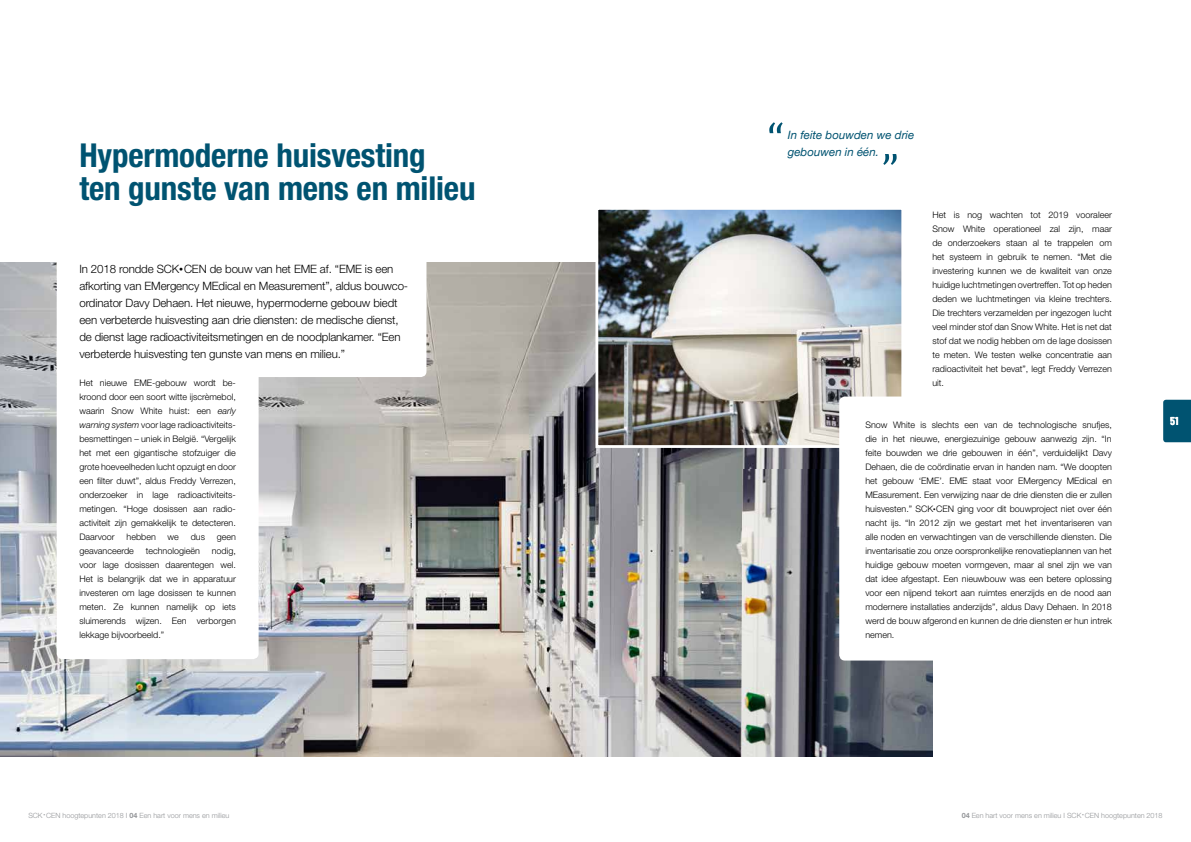
<style>
.page{position:relative;width:1191px;height:842px;background:#fff}
.page>*{position:absolute;margin:0;border:0;box-sizing:border-box;transform-origin:0 0}
.t1{font:700 condensed 33px/33px "Helvetica Neue LT Std";letter-spacing:-.005em;color:#005371}
.t2{font:12px "Sugo";color:#fff}
.t3{font:300 11.5px/17px "Helvetica Neue LT Std";letter-spacing:-.01em;color:#000}
.t4{font:italic 11.5px/17px "Helvetica Neue";color:#005371}
.t5{font:300 9px/14px "Helvetica Neue LT Std";color:#000;text-align:justify}
.t6{font:300 7.2px "Helvetica Neue LT Std";color:#939598}
.s1{font-size:8px}
.s2{font-family:"Helvetica Neue";font-style:italic}
.s3{font-weight:700}
</style>
<div class="page">
<svg style="left:1163px;top:400px;width:28px;height:42px"></svg>
<img style="left:0;top:263px;width:839px;height:494px">
<img style="left:743px;top:469px;width:189px;height:288px">
<img style="left:599px;top:211px;width:301px;height:233px">
<div style="left:595px;top:207px;width:309px;height:241px;border:3px solid #fff"></div>
<div style="left:57px;top:225px;width:369px;height:152px;background:#fff;border-radius:6px"></div>
<div style="left:839px;top:396px;width:296px;height:264px;background:#fff;border-radius:6px"></div>
<div style="left:57px;top:347px;width:202px;height:312px;background:#fff;border-radius:6px"></div>
<svg style="left:769px;top:122px;width:13px;height:11px"></svg>
<svg style="left:883px;top:154px;width:13px;height:11px"></svg>
<h1 class="t1" style="left:79px;top:138px;width:397px">Hypermoderne huisvesting<br>ten gunste van mens en milieu</h1>
<p class="t3" style="left:79px;top:260px;width:330px">In 2018 rondde SCK<span class="s1">•</span>CEN de bouw van het EME af. “EME is een afkorting van EMergency MEdical en Measurement”, aldus bouwco&shy;ördinator Davy Dehaen. Het nieuwe, hypermoderne gebouw biedt een verbeterde huisvesting aan drie diensten: de medische dienst, de dienst lage radioactiviteitsmetingen en de noodplankamer. “Een verbeterde huisvesting ten gunste van mens en milieu.”</p>
<p class="t5" style="left:79px;top:376px;width:158px">Het nieuwe EME-gebouw wordt be&shy;kroond door een soort witte ijscrèmebol, waarin Snow White huist: een <span class="s2">early warning system</span> voor lage radioactiviteits&shy;besmettingen – uniek in België. “Vergelijk het met een gigantische stofzuiger die grote hoeveelheden lucht opzuigt en door een filter duwt”, aldus Freddy Verrezen, onderzoeker in lage radioactiviteits&shy;metingen. “Hoge dosissen aan radio&shy;activiteit zijn gemakkelijk te detecteren.<br>Daarvoor</p>
<p class="t5" style="left:126px;top:530px;width:31px">hebben</p>
<p class="t5" style="left:168px;top:530px;width:13px">we</p>
<p class="t5" style="left:191px;top:530px;width:16px">dus</p>
<p class="t5" style="left:217px;top:530px;width:21px">geen</p>
<p class="t5" style="left:79px;top:544px;width:56px">geavanceerde</p>
<p class="t5" style="left:146px;top:544px;width:56px">technologieën</p>
<p class="t5" style="left:79px;top:544px;width:158px;text-indent:132px">nodig, voor lage dosissen daarentegen wel.<br>Het is belangrijk dat we in apparatuur investeren om lage dosissen te kunnen meten. Ze kunnen namelijk op iets sluimerends wijzen. Een verborgen lekkage bijvoorbeeld.”</p>
<p class="t4" style="left:788px;top:127px;width:128px">In feite bouwden we drie gebouwen in één.</p>
<p class="t5" style="left:932px;top:208px;width:181px">Het is nog wachten tot 2019 vooraleer Snow White operationeel zal zijn, maar de onderzoekers staan al te trappelen om het systeem in gebruik te nemen. “Met die investering kunnen we de kwaliteit van onze huidige luchtmetingen overtreffen. Tot op heden deden we luchtmetingen via kleine trechters.<br>Die trechters verzamelden per ingezogen lucht veel minder stof dan Snow White. Het is net dat stof dat we nodig hebben om de lage dosissen te meten. We testen welke concentratie aan radioactiviteit het bevat”, legt Freddy Verrezen uit.</p>
<p class="t5" style="left:865px;top:418px;width:248px">Snow White is slechts een van de technologische snufjes, die in het nieuwe, energiezuinige gebouw aanwezig zijn. “In feite bouwden we drie gebouwen in één”, verduidelijkt Davy Dehaen, die de coördinatie ervan in handen nam. “We doopten het gebouw ‘EME’. EME staat voor EMergency MEdical en MEasurement. Een verwijzing naar de drie diensten die er zullen huisvesten.” SCK<sup>•</sup>CEN ging voor dit bouwproject niet over één nacht ijs. “In 2012 zijn we gestart met het inventariseren van alle noden en verwachtingen van de verschillende diensten. Die inventarisatie zou onze oorspronkelijke renovatieplannen van het huidige gebouw moeten vormgeven, maar al snel zijn we van dat idee afgestapt. Een nieuwbouw was een betere oplossing voor een nijpend tekort aan ruimtes enerzijds en de nood aan modernere installaties anderzijds”, aldus Davy Dehaen. In 2018 werd de bouw afgerond en kunnen de drie diensten er hun intrek nemen.</p>
<h2 class="t2" style="left:1170px;top:414px;width:10px">51</h2>
<p class="t6" style="left:28px;top:811px;width:202px">SCK <sup>•</sup> CEN hoogtepunten 2018 I <span class="s3">04</span> Een hart voor mens en milieu</p>
<p class="t6" style="left:961px;top:811px;width:202px"><span class="s3">04</span> Een hart voor mens en milieu I SCK <sup>•</sup> CEN hoogtepunten 2018</p>
</div>
